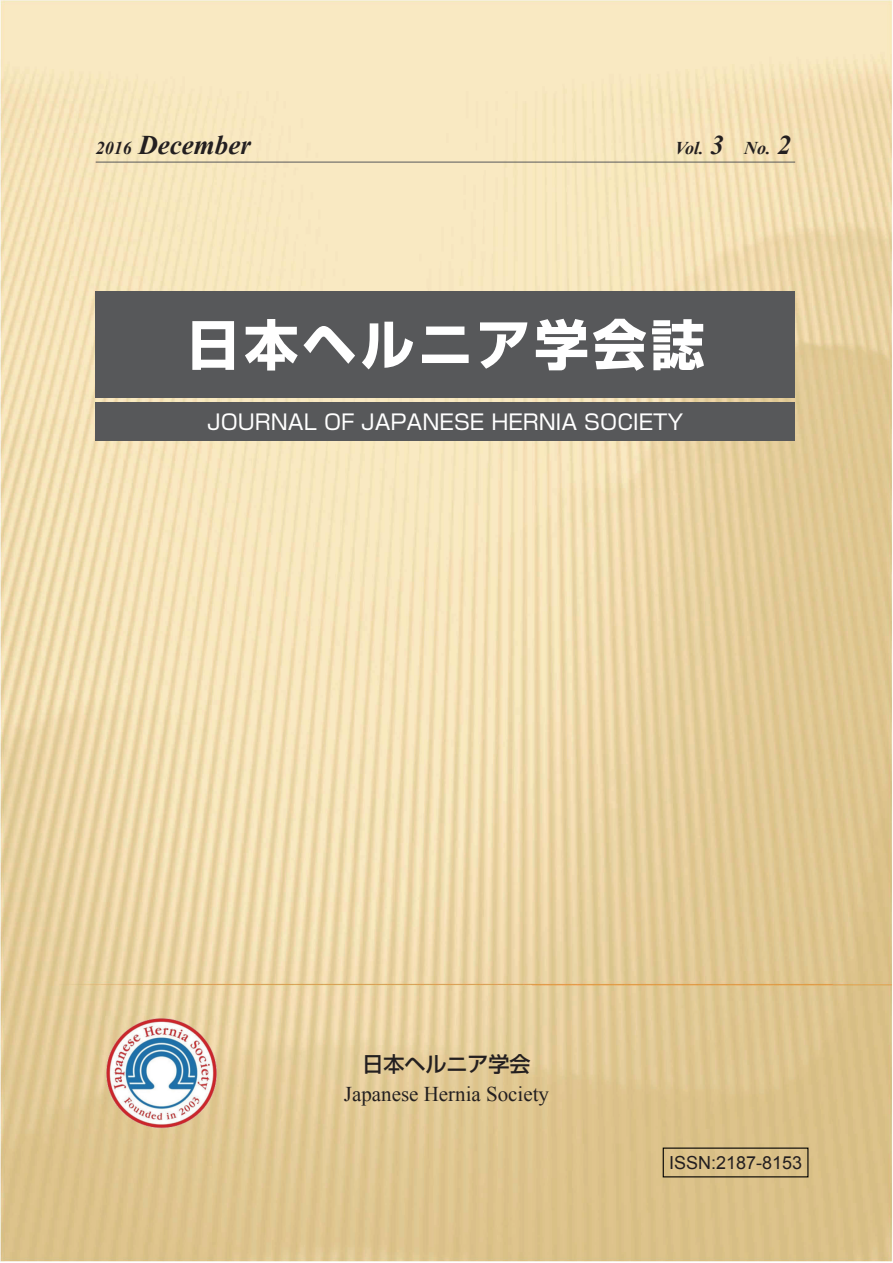
<style>
.page{position:relative;width:893px;height:1263px;background:#fff}
.page>*{position:absolute;margin:0;border:0;box-sizing:border-box;transform-origin:0 0}
.t1{font:700 54px "Shin Go Pro";letter-spacing:.075em;color:#fff}
.t2{font:italic 700 27px "Times New Roman";color:#231f20}
.t3{font:21px "Shin Go Pro";color:#fff}
.t4{font:21px "Times New Roman";color:#231f20}
.t5{font:500 21px "Shin Go Pro";color:#231f20}
.t6{font:18px "Arial";color:#231f20}
.t7{font:italic 700 18px "Times New Roman";color:#231f20}
.s1{font-size:18px}
.s2{font-size:27px}
</style>
<div class="page">
<img style="left:0;top:0;width:893px;height:1261px">
<div style="left:96px;top:291px;width:699px;height:107px;background:#57585a"></div>
<div style="left:96px;top:402px;width:699px;height:39px;background:#57585a"></div>
<img style="left:104px;top:1016px;width:115px;height:114px">
<hr style="left:96px;top:162px;width:699px;height:1px;background:#57585a">
<p class="t2" style="left:96px;top:126px;width:157px"><span class="s1">2016</span> December</p>
<p class="t7" style="left:675px;top:135px;width:117px">Vol. <span class="s2">3</span> No. <span class="s2">2</span></p>
<h1 class="t1" style="left:186px;top:302px;width:520px">日本ヘルニア学会誌</h1>
<p class="t3" style="left:207px;top:404px;width:477px">JOURNAL OF JAPANESE HERNIA SOCIETY</p>
<p class="t5" style="left:362px;top:1047px;width:170px">日本ヘルニア学会</p>
<p class="t4" style="left:344px;top:1080px;width:207px">Japanese Hernia Society</p>
<p class="t6" style="left:669px;top:1151px;width:135px">ISSN:2187-8153</p>
</div>
